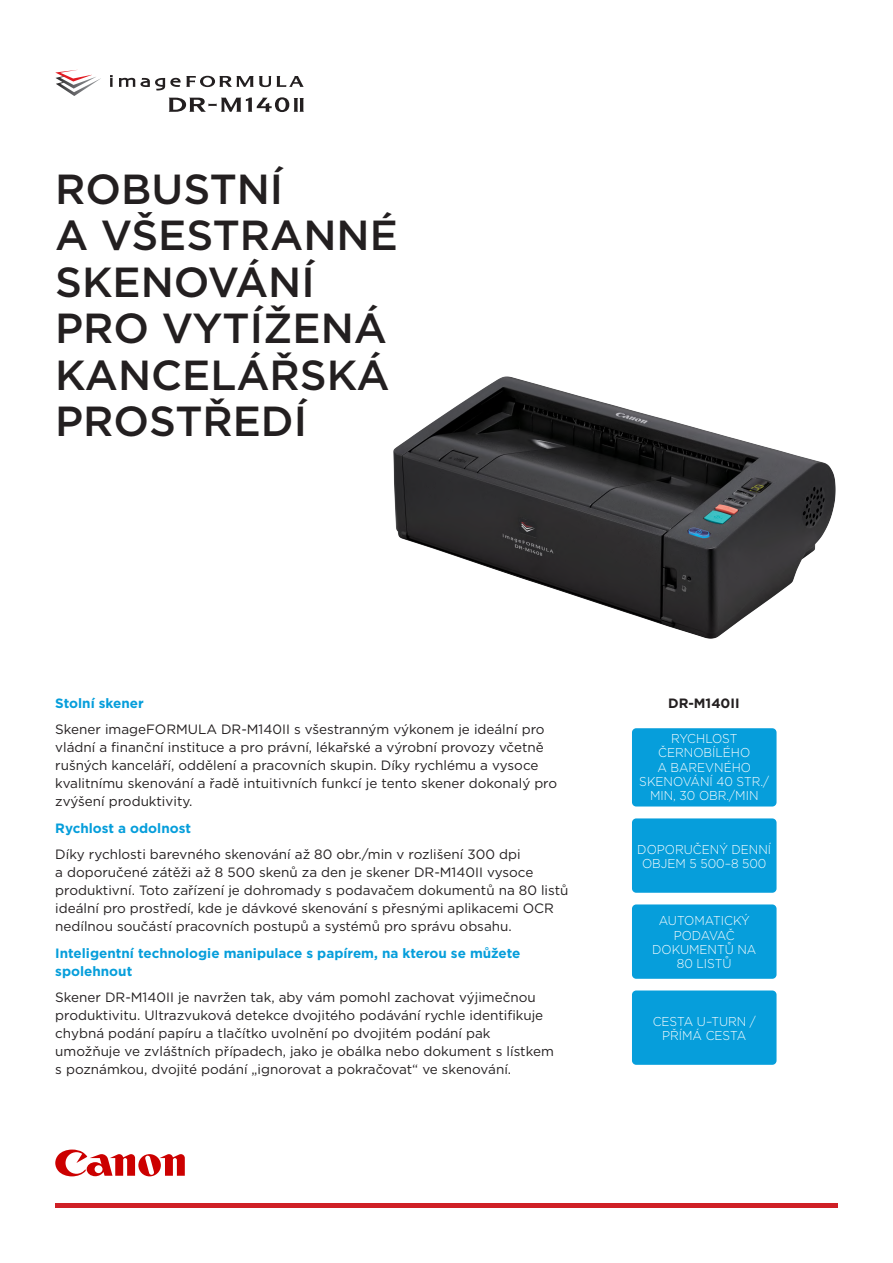
<style>
.page{position:relative;width:893px;height:1263px;background:#fff}
.page>*{position:absolute;margin:0;border:0;box-sizing:border-box;transform-origin:0 0}
.COVER_HEADER_MEDIUM{font:500 42px/46.5px "Gotham";color:#231f20}
.BODY_BULLETS{font:13.5px/18px "Gotham";color:#231f20}
.SUBHEAD{font:700 13.5px/18px "Gotham";color:#069edb}
.SUBHEAD-2{font:700 13.5px "Gotham";color:#231f20}
.COVER_HEADER_SMALL{font:300 12.9px/14.4px "Gotham";color:#fff;text-align:center;scale:.93 1}
</style>
<div class="page">
<div style="left:55px;top:1203px;width:783px;height:5px;background:#cf2026"></div>
<svg style="left:55px;top:1149px;width:130px;height:27px"></svg>
<img style="left:393px;top:377px;width:442px;height:261px">
<div style="left:632px;top:728px;width:144px;height:78px;background:#069edb;border-radius:4px"></div>
<div style="left:632px;top:818px;width:144px;height:75px;background:#069edb;border-radius:4px"></div>
<div style="left:632px;top:904px;width:144px;height:75px;background:#069edb;border-radius:4px"></div>
<div style="left:632px;top:990px;width:144px;height:75px;background:#069edb;border-radius:4px"></div>
<svg style="left:55px;top:76px;width:46px;height:20px"></svg>
<svg style="left:110px;top:75px;width:3px;height:12px"></svg>
<svg style="left:119px;top:76px;width:185px;height:15px"></svg>
<svg style="left:169px;top:97px;width:135px;height:15px"></svg>
<p class="COVER_HEADER_MEDIUM" style="left:55px;top:165px;width:344px">ROBUSTNÍ<br>A VŠESTRANNÉ<br>SKENOVÁNÍ<br>PRO VYTÍŽENÁ<br>KANCELÁŘSKÁ<br>PROSTŘEDÍ</p>
<p class="SUBHEAD" style="left:55px;top:694px;width:90px">Stolní skener</p>
<p class="BODY_BULLETS" style="left:55px;top:720px;width:503px">Skener imageFORMULA DR-M140II s všestranným výkonem je ideální pro vládní a finanční instituce a pro právní, lékařské a výrobní provozy včetně rušných kanceláří, oddělení a pracovních skupin. Díky rychlému a vysoce kvalitnímu skenování a řadě intuitivních funkcí je tento skener dokonalý pro zvýšení produktivity.</p>
<p class="SUBHEAD" style="left:55px;top:819px;width:137px">Rychlost a odolnost</p>
<p class="BODY_BULLETS" style="left:55px;top:845px;width:515px">Díky rychlosti barevného skenování až 80 obr./min v rozlišení 300 dpi<br>a doporučené zátěži až 8 500 skenů za den je skener DR-M140II vysoce produktivní. Toto zařízení je dohromady s podavačem dokumentů na 80 listů ideální pro prostředí, kde je dávkové skenování s přesnými aplikacemi OCR nedílnou součástí pracovních postupů a systémů pro správu obsahu.</p>
<p class="SUBHEAD" style="left:55px;top:944px;width:467px">Inteligentní technologie manipulace s papírem, na kterou se můžete spolehnout</p>
<p class="BODY_BULLETS" style="left:55px;top:988px;width:500px">Skener DR-M140II je navržen tak, aby vám pomohl zachovat výjimečnou produktivitu. Ultrazvuková detekce dvojitého podávání rychle identifikuje chybná podání papíru a tlačítko uvolnění po dvojitém podání pak umožňuje ve zvláštních případech, jako je obálka nebo dokument s lístkem s poznámkou, dvojité podání „ignorovat a pokračovat“ ve skenování.</p>
<p class="SUBHEAD-2" style="left:668px;top:694px;width:73px">DR-M140II</p>
<p class="COVER_HEADER_SMALL" style="left:639px;top:730px;width:141px">RYCHLOST<br>ČERNOBÍLÉHO<br>A BAREVNÉHO<br>SKENOVÁNÍ 40 STR./<br>MIN, 30 OBR./MIN</p>
<p class="COVER_HEADER_SMALL" style="left:637px;top:841px;width:145px">DOPORUČENÝ DENNÍ<br>OBJEM 5 500–8 500</p>
<p class="COVER_HEADER_SMALL" style="left:652px;top:913px;width:114px">AUTOMATICKÝ<br>PODAVAČ<br>DOKUMENTŮ NA<br>80 LISTŮ</p>
<p class="COVER_HEADER_SMALL" style="left:653px;top:1013px;width:112px">CESTA U–TURN /<br>PŘÍMÁ CESTA</p>
</div>
